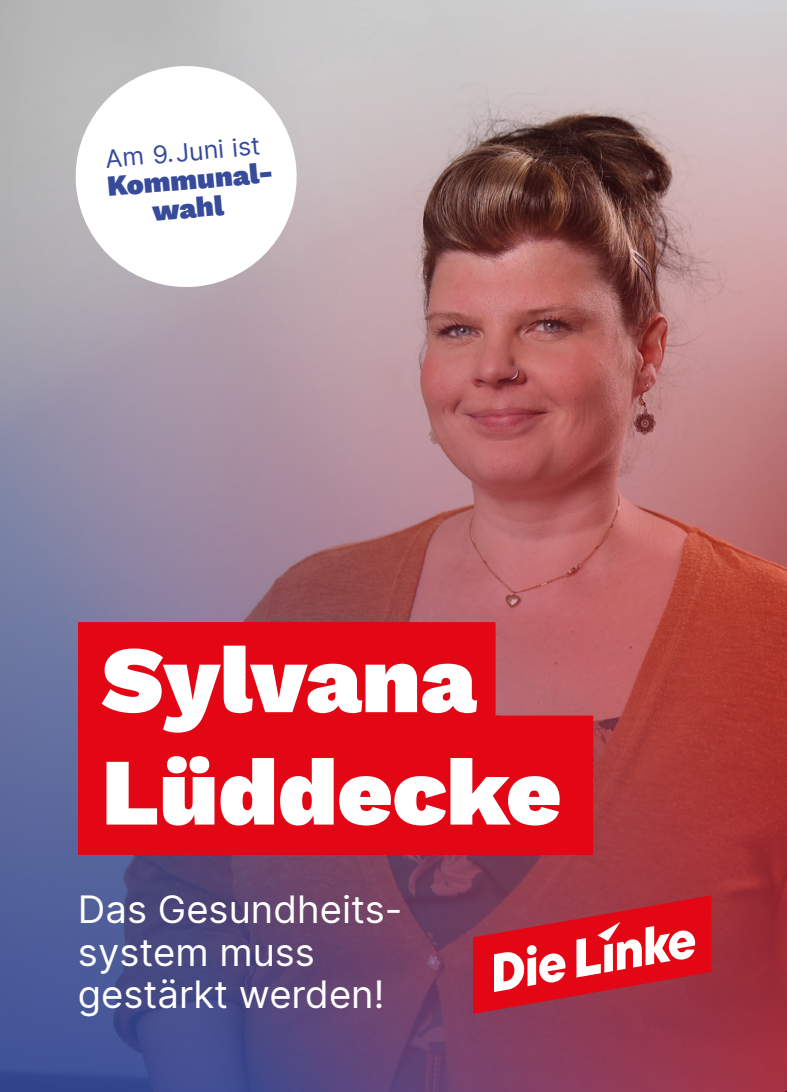
<style>
.page{position:relative;width:787px;height:1092px;background:#fff}
.page>*{position:absolute;margin:0;border:0;box-sizing:border-box;transform-origin:0 0}
.Titel_Name{font:900 95px/112.2px "Work Sans";color:#fff}
.Wahl-_Landkreis{font:38.25px/42px "Inter";color:#fff}
.Wahl-_Landkreis-2{font:900 28.75px/28.8px "Work Sans";color:#374b9b;text-align:center}
.Wahl-_Landkreis-3{font:25px "Inter";color:#374b9b}
.s1{font-size:115.75px;color:#e30614}
</style>
<div class="page">
<img style="left:0;top:0;width:787px;height:1091px">
<div style="left:78px;top:622px;width:417px;height:115px;background:#e30614"></div>
<div style="left:78px;top:715px;width:515px;height:139px;background:#e30614"></div>
<svg style="left:473px;top:895px;width:238px;height:118px;background:#ca3f4d"></svg>
<svg style="left:71px;top:61px;width:230px;height:231px"></svg>
<p class="Wahl-_Landkreis-3" style="left:104px;top:141px;width:157px;rotate:-5deg">Am 9.Juni ist</p>
<p class="Wahl-_Landkreis-2" style="left:106px;top:171px;width:167px;rotate:-5deg">Kommunal&shy;wahl</p>
<p class="Titel_Name" style="left:102px;top:619px;width:493px">Sylvana<br>Lüddecke<span class="s1">,</span></p>
<p class="Wahl-_Landkreis" style="left:78px;top:887px;width:326px">Das Gesundheits&shy;system muss gestärkt werden!</p>
</div>
